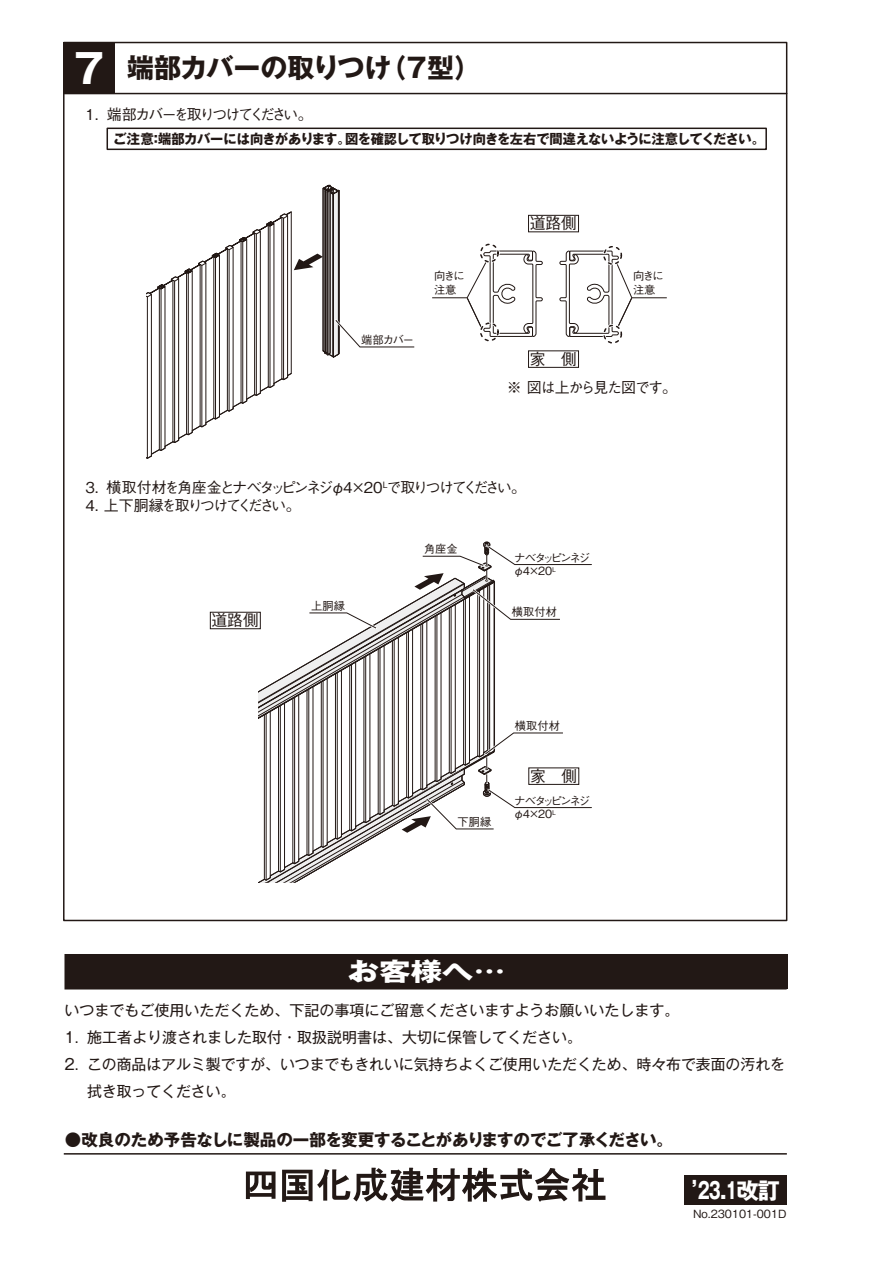
<style>
.page{position:relative;width:893px;height:1263px;background:#fff}
.page>*{position:absolute;margin:0;border:0;box-sizing:border-box;transform-origin:0 0}
.t1{font:700 27px "Gothic MB101 Pro";color:#221815}
.t2{font:700 25.2px "Gothic MB101 Pro";color:#fff;scale:1.25 1}
.t3{font:700 22.5px "Gothic MB101 Pro";color:#fff;scale:.8 1}
.t4{font:700 16.5px "Gothic MB101 Pro";color:#221815}
.t5{font:500 15.75px "Gothic BBB Pro";color:#221815}
.t6{font:15px/27px "Gothic MB101 Pro";color:#221815}
.t7{font:500 15px "Gothic BBB Pro";letter-spacing:-.135em;color:#221815}
.t8{font:500 15px "Gothic BBB Pro";letter-spacing:-.08em;color:#221815}
.t9{font:700 13.5px "Gothic MB101 Pro";letter-spacing:-.035em;color:#221815}
.t10{font:500 11.25px/13.5px "Gothic BBB Pro";color:#221815}
.t11{font:500 11.25px/13.5px "Gothic BBB Pro";letter-spacing:-.175em;color:#221815}
.s1{font-size:40.5px;color:#fff}
</style>
<div class="page">
<div style="left:64px;top:43px;width:51px;height:51px;background:#221815"></div>
<hr style="left:64px;top:93px;width:723px;height:1px;background:#221815">
<div style="left:528px;top:215px;width:51px;height:17px;border:1px solid #221815"></div>
<div style="left:528px;top:350px;width:51px;height:18px;border:1px solid #221815"></div>
<div style="left:210px;top:612px;width:51px;height:17px;border:1px solid #221815"></div>
<svg style="left:147px;top:184px;width:268px;height:275px"></svg>
<svg style="left:259px;top:541px;width:333px;height:341px"></svg>
<svg style="left:559px;top:251px;width:108px;height:86px"></svg>
<svg style="left:432px;top:251px;width:111px;height:86px"></svg>
<div style="left:479px;top:243px;width:21px;height:20px;border:3px dashed #fff;border-radius:50%"></div>
<div style="left:480px;top:244px;width:19px;height:19px;border:2px dashed #221815;border-radius:50%"></div>
<div style="left:479px;top:322px;width:21px;height:20px;border:3px dashed #fff;border-radius:50%"></div>
<div style="left:480px;top:322px;width:19px;height:19px;border:2px dashed #221815;border-radius:50%"></div>
<div style="left:602px;top:245px;width:21px;height:21px;border:3px dashed #fff;border-radius:50%"></div>
<div style="left:603px;top:246px;width:19px;height:19px;border:2px dashed #221815;border-radius:50%"></div>
<div style="left:602px;top:324px;width:21px;height:20px;border:3px dashed #fff;border-radius:50%"></div>
<div style="left:603px;top:325px;width:19px;height:19px;border:2px dashed #221815;border-radius:50%"></div>
<hr style="left:64px;top:1153px;width:723px;height:1px;background:#221815">
<div style="left:64px;top:954px;width:723px;height:35px;border:2px solid #221815"></div>
<div style="left:107px;top:128px;width:660px;height:22px;border:2px solid #221815"></div>
<div style="left:65px;top:955px;width:723px;height:34px;background:#221815"></div>
<div style="left:685px;top:1175px;width:102px;height:30px;background:#221815"></div>
<svg style="left:246px;top:1171px;width:30px;height:28px"></svg>
<svg style="left:282px;top:1168px;width:323px;height:34px"></svg>
<h1 class="t1" style="left:74px;top:45px;width:409px"><span class="s1">7</span> 端部カバーの取りつけ（7型）</h1>
<p class="t7" style="left:85px;top:103px;width:229px">1. 端部カバーを取りつけてください。</p>
<p class="t9" style="left:113px;top:127px;width:653px">ご注意：端部カバーには向きがあります。図を確認して取りつけ向きを左右で間違えないように注意してください。</p>
<p class="t10" style="left:361px;top:331px;width:54px">端部カバー</p>
<p class="t10" style="left:434px;top:268px;width:32px">向きに注意</p>
<p class="t5" style="left:530px;top:211px;width:49px">道路側</p>
<p class="t5" style="left:530px;top:346px;width:49px">家　側</p>
<p class="t10" style="left:633px;top:268px;width:32px">向きに注意</p>
<p class="t8" style="left:507px;top:375px;width:172px">※ 図は上から見た図です。</p>
<p class="t7" style="left:85px;top:475px;width:442px">3. 横取付材を角座金とナベタッピンネジφ4×20<sup>L</sup>で取りつけてください。</p>
<p class="t7" style="left:85px;top:493px;width:217px">4. 上下胴縁を取りつけてください。</p>
<p class="t5" style="left:212px;top:608px;width:49px">道路側</p>
<p class="t10" style="left:311px;top:597px;width:35px">上胴縁</p>
<p class="t10" style="left:424px;top:541px;width:35px">角座金</p>
<p class="t11" style="left:513px;top:549px;width:78px">ナベタッピンネジφ４×20<sup>Ｌ</sup></p>
<p class="t10" style="left:512px;top:604px;width:46px">横取付材</p>
<p class="t10" style="left:458px;top:813px;width:35px">下胴縁</p>
<p class="t10" style="left:515px;top:717px;width:46px">横取付材</p>
<p class="t5" style="left:530px;top:763px;width:49px">家　側</p>
<p class="t11" style="left:513px;top:792px;width:78px">ナベタッピンネジφ４×20<sup>Ｌ</sup></p>
<h2 class="t2" style="left:348px;top:950px;width:127px">お客様へ…</h2>
<p class="t6" style="left:65px;top:995px;width:616px">いつまでもご使用いただくため、下記の事項にご留意くださいますようお願いいたします。</p>
<p class="t6" style="left:65px;top:1022px;width:519px">1. 施工者より渡されました取付・取扱説明書は、大切に保管してください。</p>
<p class="t6" style="left:87px;top:1049px;width:699px;text-indent:-22px">2. この商品はアルミ製ですが、いつまでもきれいに気持ちよくご使用いただくため、時々布で表面の汚れを拭き取ってください。</p>
<p class="t4" style="left:65px;top:1126px;width:610px">●改良のため予告なしに製品の一部を変更することがありますのでご了承ください。</p>
<h3 class="t3" style="left:692px;top:1172px;width:111px">’23.1改訂</h3>
<p class="t10" style="left:693px;top:1206px;width:95px">No.230101-001D</p>
</div>
